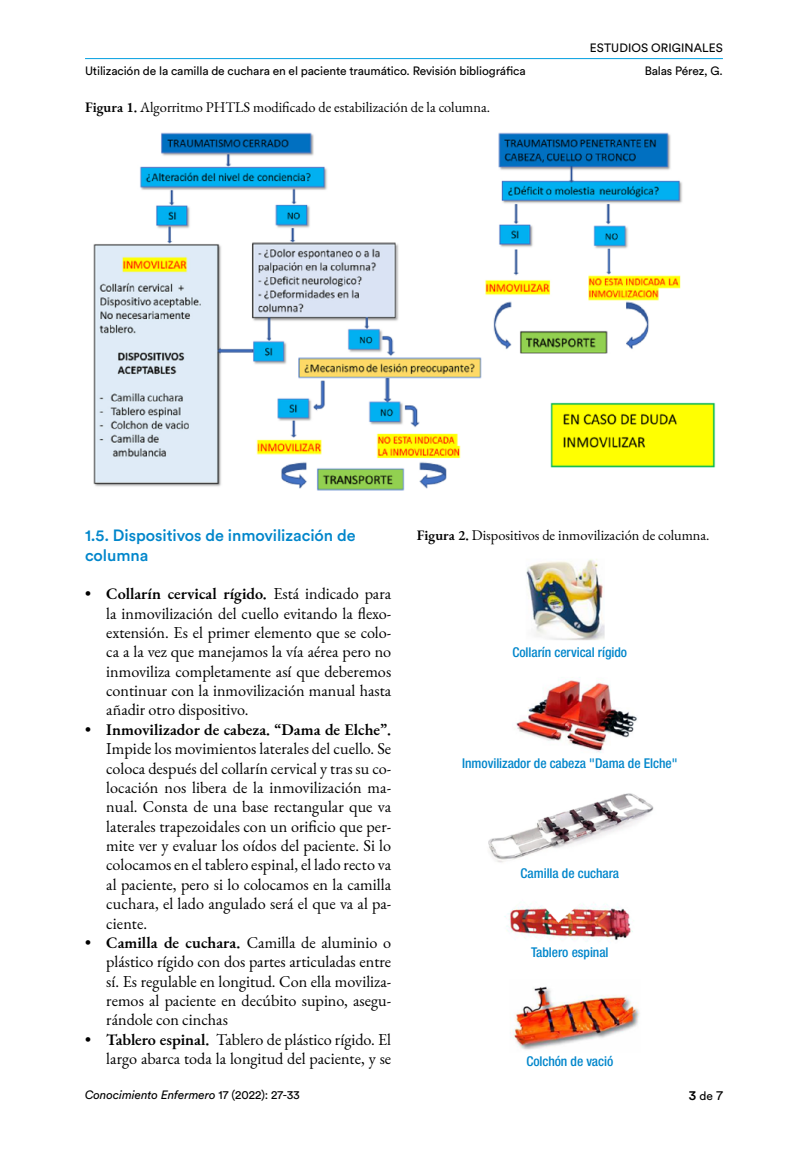
<style>
.page{position:relative;width:808px;height:1149px;background:#fff}
.page>*{position:absolute;margin:0;border:0;box-sizing:border-box;transform-origin:0 0}
.t1{font:16.2px/19.4px "EB Garamond";color:#000;text-align:justify}
.t2{font:500 16.2px/19.4px "Circular Std";letter-spacing:-.005em;color:#0086cb}
.t3{font:600 16.2px "EB Garamond";letter-spacing:.005em;color:#000}
.t4{font:14.4px "EB Garamond";color:#000}
.t5{font:500 condensed 13.5px "Helvetica Neue LT Pro";letter-spacing:-.005em;color:#0086cb}
.t6{font:12px "Circular Std";letter-spacing:-.01em;color:#000}
.t7{font:italic 12px "Circular Std";letter-spacing:-.005em;color:#000}
.s1{font-weight:600}
.s2{font-style:normal}
.s3{font-weight:500;font-size:13.5px}
.s4{font-size:13.5px}
</style>
<div class="page">
<hr style="left:85px;top:58px;width:638px;height:1px;background:#009ee0">
<img style="left:93px;top:132px;width:623px;height:359px">
<img style="left:488px;top:559px;width:166px;height:491px">
<p class="t6" style="left:590px;top:41px;width:134px">ESTUDIOS ORIGINALES</p>
<p class="t6" style="left:85px;top:63px;width:442px">Utilización de la camilla de cuchara en el paciente traumático. Revisión bibliográfica</p>
<p class="t6" style="left:645px;top:63px;width:80px">Balas Pérez, G.</p>
<p class="t4" style="left:85px;top:98px;width:407px"><span class="s1">Figura 1.</span> Algorritmo PHTLS modificado de estabilización de la columna.</p>
<p class="t2" style="left:85px;top:525px;width:272px">1.5. Dispositivos de inmovilización de columna</p>
<p class="t1" style="left:106px;top:584px;width:286px;text-indent:-21px"><span class="s1">• Collarín cervical rígido.</span> Está indicado para la inmovilización del cuello evitando la flexo&shy;extensión. Es el primer elemento que se colo&shy;ca a la vez que manejamos la vía aérea pero no inmoviliza completamente así que deberemos continuar con la inmovilización manual hasta añadir otro dispositivo.</p>
<p class="t3" style="left:85px;top:718px;width:308px">• Inmovilizador de cabeza. “Dama de Elche”.</p>
<p class="t1" style="left:106px;top:739px;width:286px">Impide los movimientos laterales del cuello. Se coloca después del collarín cervical y tras su co&shy;locación nos libera de la inmovilización ma&shy;nual. Consta de una base rectangular que va laterales trapezoidales con un orificio que per&shy;mite ver y evaluar los oídos del paciente. Si lo colocamos en el tablero espinal, el lado recto va al paciente, pero si lo colocamos en la camilla cuchara, el lado angulado será el que va al pa&shy;ciente.</p>
<p class="t1" style="left:106px;top:932px;width:286px;text-indent:-21px"><span class="s1">• Camilla de cuchara.</span> Camilla de aluminio o plástico rígido con dos partes articuladas entre sí. Es regulable en longitud. Con ella moviliza&shy;remos al paciente en decúbito supino, asegu&shy;rándole con cinchas</p>
<p class="t1" style="left:85px;top:1029px;width:308px;text-align:right"><span class="s1">• Tablero espinal.</span> Tablero de plástico rígido. El largo abarca toda la longitud del paciente, y se</p>
<p class="t4" style="left:417px;top:525px;width:294px"><span class="s1">Figura 2.</span> Dispositivos de inmovilización de columna.</p>
<p class="t5" style="left:512px;top:644px;width:116px">Collarín cervical rígido</p>
<p class="t5" style="left:462px;top:755px;width:217px">Inmovilizador de cabeza "Dama de Elche"</p>
<p class="t5" style="left:521px;top:864px;width:100px">Camilla de cuchara</p>
<p class="t5" style="left:531px;top:943px;width:79px">Tablero espinal</p>
<p class="t5" style="left:526px;top:1052px;width:88px">Colchón de vació</p>
<p class="t7" style="left:85px;top:1087px;width:216px">Conocimiento Enfermero <span class="s2">17 (2022): 27-33</span></p>
<p class="t6" style="left:689px;top:1088px;width:36px"><span class="s3">3</span> de <span class="s4">7</span></p>
</div>
